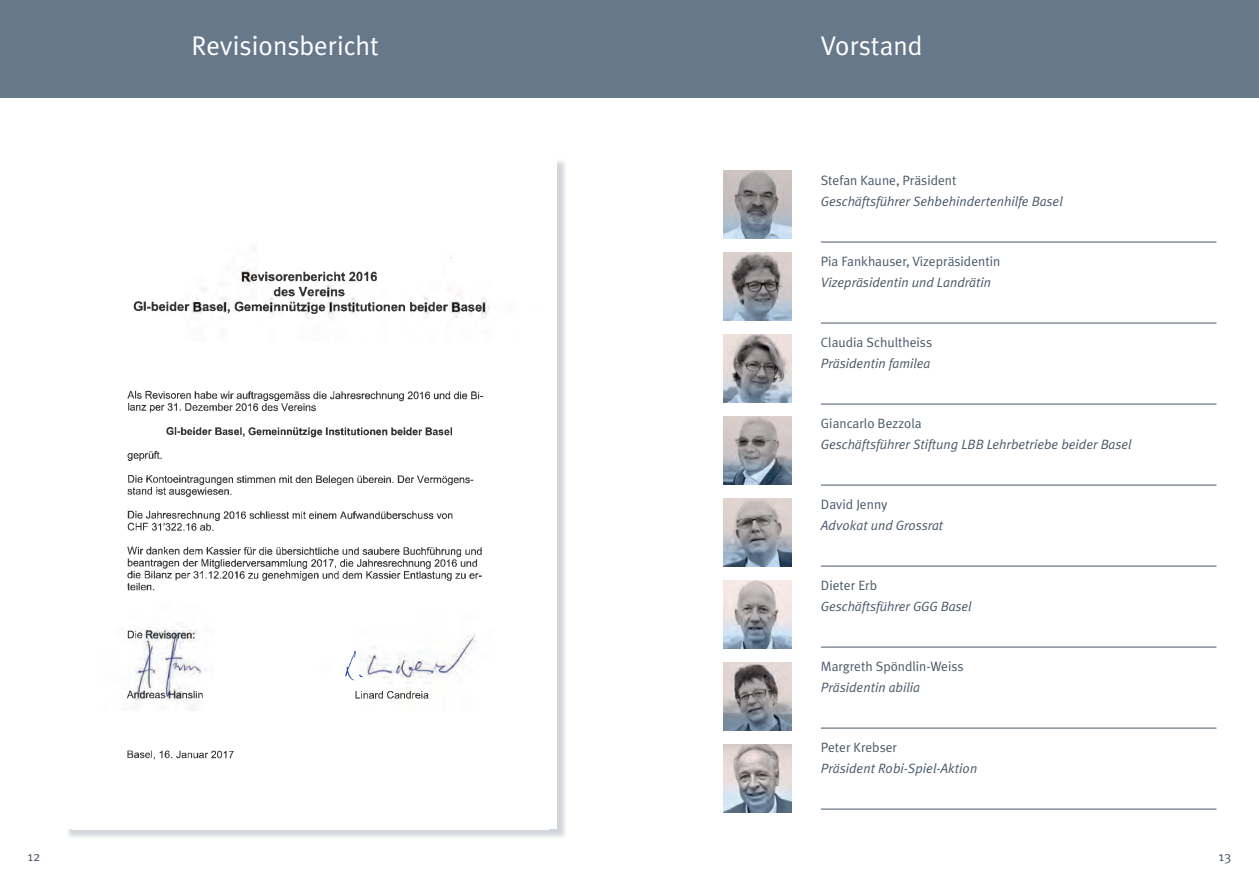
<style>
.page{position:relative;width:1259px;height:893px;background:#fff}
.page>*{position:absolute;margin:0;border:0;box-sizing:border-box;transform-origin:0 0}
.t1{font:27px "Meta Plus Normal";color:#fff}
.t2{font:italic 13.5px "Meta Plus Normal";color:#485868}
.t3{font:13.5px "Meta Plus Normal";color:#485868}
</style>
<div class="page">
<div style="left:65px;top:159px;width:503px;height:681px;background:#485868;opacity:.25"></div>
<div style="left:64px;top:157px;width:493px;height:672px;background:#fff"></div>
<img style="left:127px;top:272px;width:358px;height:487px">
<img style="left:346px;top:651px;width:10px;height:30px">
<svg style="left:359px;top:675px;width:4px;height:3px"></svg>
<div style="left:0;top:0;width:1259px;height:98px;background:#68788b"></div>
<hr style="left:821px;top:242px;width:395px;height:1px;background:#485868">
<hr style="left:821px;top:323px;width:395px;height:1px;background:#485868">
<hr style="left:821px;top:404px;width:395px;height:1px;background:#485868">
<hr style="left:821px;top:485px;width:395px;height:1px;background:#485868">
<hr style="left:821px;top:566px;width:395px;height:1px;background:#485868">
<hr style="left:821px;top:647px;width:395px;height:1px;background:#485868">
<hr style="left:821px;top:728px;width:395px;height:1px;background:#485868">
<hr style="left:821px;top:809px;width:395px;height:1px;background:#485868">
<img style="left:723px;top:170px;width:68px;height:68px">
<img style="left:723px;top:252px;width:68px;height:68px">
<img style="left:723px;top:334px;width:68px;height:68px">
<img style="left:723px;top:416px;width:68px;height:68px">
<img style="left:723px;top:498px;width:68px;height:68px">
<img style="left:723px;top:580px;width:68px;height:68px">
<img style="left:723px;top:662px;width:68px;height:68px">
<img style="left:723px;top:745px;width:68px;height:68px">
<h1 class="t1" style="left:191px;top:30px;width:189px">Revisionsbericht</h1>
<h1 class="t1" style="left:821px;top:30px;width:103px">Vorstand</h1>
<p class="t3" style="left:821px;top:173px;width:137px">Stefan Kaune, Präsident</p>
<p class="t2" style="left:821px;top:194px;width:243px">Geschäftsführer Sehbehindertenhilfe Basel</p>
<p class="t3" style="left:821px;top:254px;width:181px">Pia Fankhauser, Vizepräsidentin</p>
<p class="t2" style="left:821px;top:275px;width:172px">Vizepräsidentin und Landrätin</p>
<p class="t3" style="left:821px;top:335px;width:113px">Claudia Schultheiss</p>
<p class="t2" style="left:821px;top:356px;width:111px">Präsidentin familea</p>
<p class="t3" style="left:821px;top:416px;width:102px">Giancarlo Bezzola</p>
<p class="t2" style="left:821px;top:437px;width:312px">Geschäftsführer Stiftung LBB Lehrbetriebe beider Basel</p>
<p class="t3" style="left:821px;top:497px;width:68px">David Jenny</p>
<p class="t2" style="left:821px;top:518px;width:124px">Advokat und Grossrat</p>
<p class="t3" style="left:821px;top:578px;width:58px">Dieter Erb</p>
<p class="t2" style="left:821px;top:599px;width:152px">Geschäftsführer GGG Basel</p>
<p class="t3" style="left:821px;top:659px;width:144px">Margreth Spöndlin-Weiss</p>
<p class="t2" style="left:821px;top:680px;width:101px">Präsidentin abilia</p>
<p class="t3" style="left:821px;top:740px;width:78px">Peter Krebser</p>
<p class="t2" style="left:821px;top:761px;width:158px">Präsident Robi-Spiel-Aktion</p>
<p class="t3" style="left:28px;top:849px;width:14px">12</p>
<p class="t3" style="left:1218px;top:849px;width:14px">13</p>
</div>
